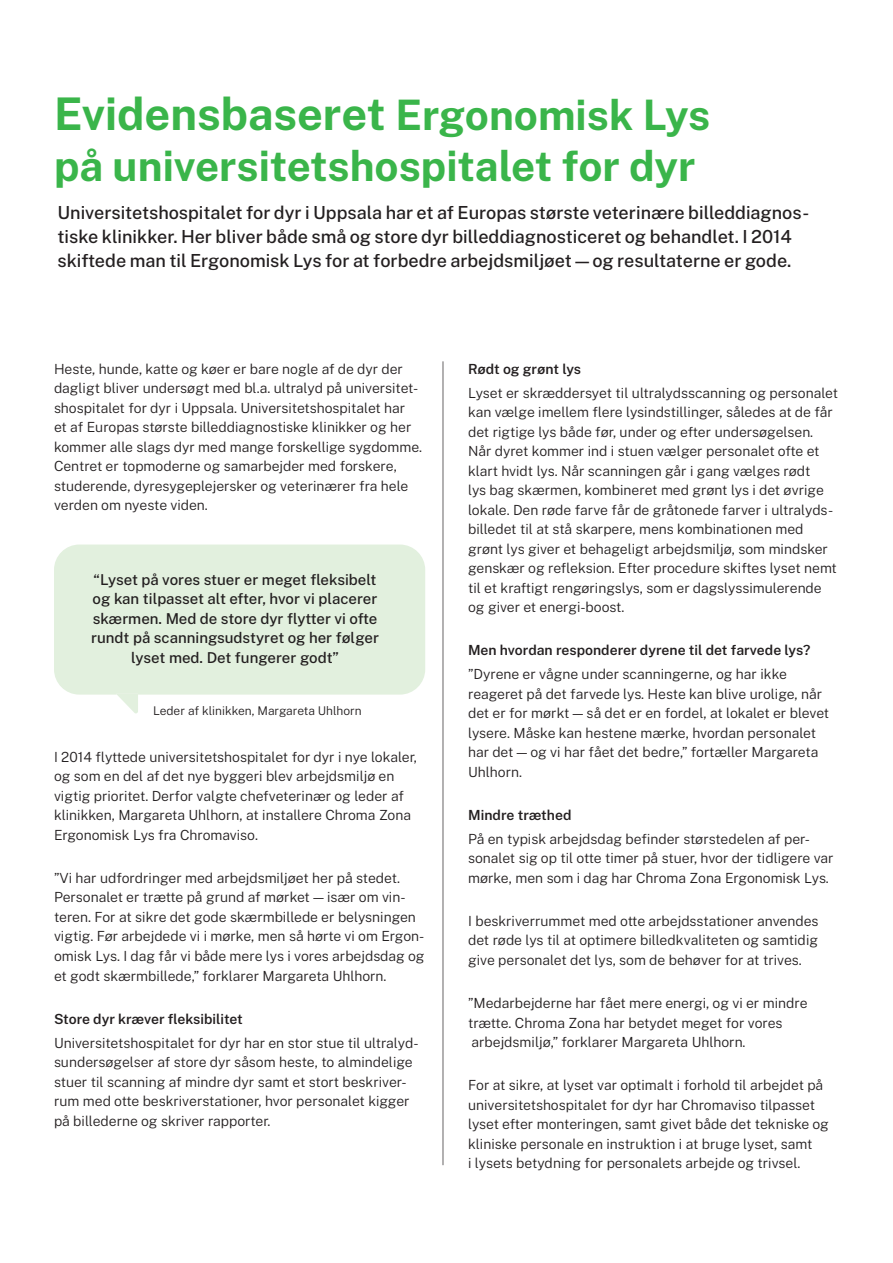
<style>
.page{position:relative;width:893px;height:1263px;background:#fff}
.page>*{position:absolute;margin:0;border:0;box-sizing:border-box;transform-origin:0 0}
.t1{font:700 45px "Public Sans";color:#3ab54a}
.t2{font:700 42px "Public Sans";color:#3ab54a}
.Brødtekst{font:500 18px/24px "Public Sans";color:#231f20}
.t3{font:500 15px "Public Sans";color:#231f20}
.t4{font:300 13.95px/19.5px "Public Sans";color:#231f20}
.t5{font:600 13.95px "Public Sans";color:#231f20}
.t6{font:300 12px "Public Sans";color:#231f20}
.s1{font-size:42px}
</style>
<div class="page">
<div style="left:54px;top:544px;width:371px;height:151px;background:#e2f0de"></div>
<svg style="left:116px;top:694px;width:22px;height:19px"></svg>
<hr style="left:443px;top:361px;width:1px;height:804px;background:#231f20">
<p class="t1" style="left:54px;top:84px;width:658px">Evidensbaseret <span class="s1">Ergonomisk Lys</span></p>
<p class="t2" style="left:54px;top:137px;width:643px">på universitetshospitalet for dyr</p>
<p class="Brødtekst" style="left:58px;top:200px;width:753px">Universitetshospitalet for dyr i Uppsala har et af Europas største veterinære billeddiagnos&shy;tiske klinikker. Her bliver både små og store dyr billeddiagnosticeret og behandlet. I 2014 skiftede man til Ergonomisk Lys for at forbedre arbejdsmiljøet — og resultaterne er gode.</p>
<p class="t4" style="left:54px;top:359px;width:370px">Heste, hunde, katte og køer er bare nogle af de dyr der dagligt bliver undersøgt med bl.a. ultralyd på universitet&shy;shospitalet for dyr i Uppsala. Universitetshospitalet har<br>et af Europas største billeddiagnostiske klinikker og her kommer alle slags dyr med mange forskellige sygdomme.<br>Centret er topmoderne og samarbejder med forskere, studerende, dyresygeplejersker og veterinærer fra hele verden om nyeste viden.</p>
<p class="t3" style="left:94px;top:569px;width:284px">“Lyset på vores stuer er meget fleksibelt</p>
<p class="t3" style="left:93px;top:589px;width:286px">og kan tilpasset alt efter, hvor vi placerer</p>
<p class="t3" style="left:93px;top:608px;width:286px">skærmen. Med de store dyr flytter vi ofte</p>
<p class="t3" style="left:91px;top:628px;width:289px">rundt på scanningsudstyret og her følger</p>
<p class="t3" style="left:131px;top:647px;width:209px">lyset med. Det fungerer godt”</p>
<p class="t6" style="left:153px;top:703px;width:210px">Leder af klinikken, Margareta Uhlhorn</p>
<p class="t4" style="left:54px;top:746px;width:365px">I 2014 flyttede universitetshospitalet for dyr i nye lokaler, og som en del af det nye byggeri blev arbejdsmiljø en vigtig prioritet. Derfor valgte chefveterinær og leder af klinikken, Margareta Uhlhorn, at installere Chroma Zona Ergonomisk Lys fra Chromaviso.</p>
<p class="t4" style="left:54px;top:868px;width:372px">”Vi har udfordringer med arbejdsmiljøet her på stedet.<br>Personalet er trætte på grund af mørket — især om vin&shy;teren. For at sikre det gode skærmbillede er belysningen vigtig. Før arbejdede vi i mørke, men så hørte vi om Ergon&shy;omisk Lys. I dag får vi både mere lys i vores arbejdsdag og et godt skærmbillede,” forklarer Margareta Uhlhorn.</p>
<p class="t5" style="left:54px;top:1009px;width:190px">Store dyr kræver fleksibilitet</p>
<p class="t4" style="left:54px;top:1032px;width:366px">Universitetshospitalet for dyr har en stor stue til ultralyd&shy;sundersøgelser af store dyr såsom heste, to almindelige stuer til scanning af mindre dyr samt et stort beskriver&shy;rum med otte beskriverstationer, hvor personalet kigger på billederne og skriver rapporter.</p>
<p class="t5" style="left:468px;top:360px;width:115px">Rødt og grønt lys</p>
<p class="t4" style="left:468px;top:382px;width:371px">Lyset er skræddersyet til ultralydsscanning og personalet kan vælge imellem flere lysindstillinger, således at de får det rigtige lys både før, under og efter undersøgelsen.<br>Når dyret kommer ind i stuen vælger personalet ofte et klart hvidt lys. Når scanningen går i gang vælges rødt<br>lys bag skærmen, kombineret med grønt lys i det øvrige lokale. Den røde farve får de gråtonede farver i ultralyds&shy;billedet til at stå skarpere, mens kombinationen med grønt lys giver et behageligt arbejdsmiljø, som mindsker genskær og refleksion. Efter procedure skiftes lyset nemt til et kraftigt rengøringslys, som er dagslyssimulerende og giver et energi-boost.</p>
<p class="t5" style="left:468px;top:641px;width:344px">Men hvordan responderer dyrene til det farvede lys?</p>
<p class="t4" style="left:468px;top:664px;width:363px">”Dyrene er vågne under scanningerne, og har ikke reageret på det farvede lys. Heste kan blive urolige, når det er for mørkt — så det er en fordel, at lokalet er blevet lysere. Måske kan hestene mærke, hvordan personalet har det — og vi har fået det bedre,” fortæller Margareta Uhlhorn.</p>
<p class="t5" style="left:468px;top:806px;width:105px">Mindre træthed</p>
<p class="t4" style="left:468px;top:828px;width:367px">På en typisk arbejdsdag befinder størstedelen af per&shy;sonalet sig op til otte timer på stuer, hvor der tidligere var mørke, men som i dag har Chroma Zona Ergonomisk Lys.</p>
<p class="t4" style="left:468px;top:911px;width:352px;text-align:justify">I beskriverrummet med otte arbejdsstationer anvendes det røde lys til at optimere billedkvaliteten og samtidig give personalet det lys, som de behøver for at trives.</p>
<p class="t4" style="left:468px;top:993px;width:341px">”Medarbejderne har fået mere energi, og vi er mindre trætte. Chroma Zona har betydet meget for vores arbejdsmiljø,” forklarer Margareta Uhlhorn.</p>
<p class="t4" style="left:468px;top:1075px;width:362px">For at sikre, at lyset var optimalt i forhold til arbejdet på universitetshospitalet for dyr har Chromaviso tilpasset lyset efter monteringen, samt givet både det tekniske og kliniske personale en instruktion i at bruge lyset, samt<br>i lysets betydning for personalets arbejde og trivsel.</p>
</div>
